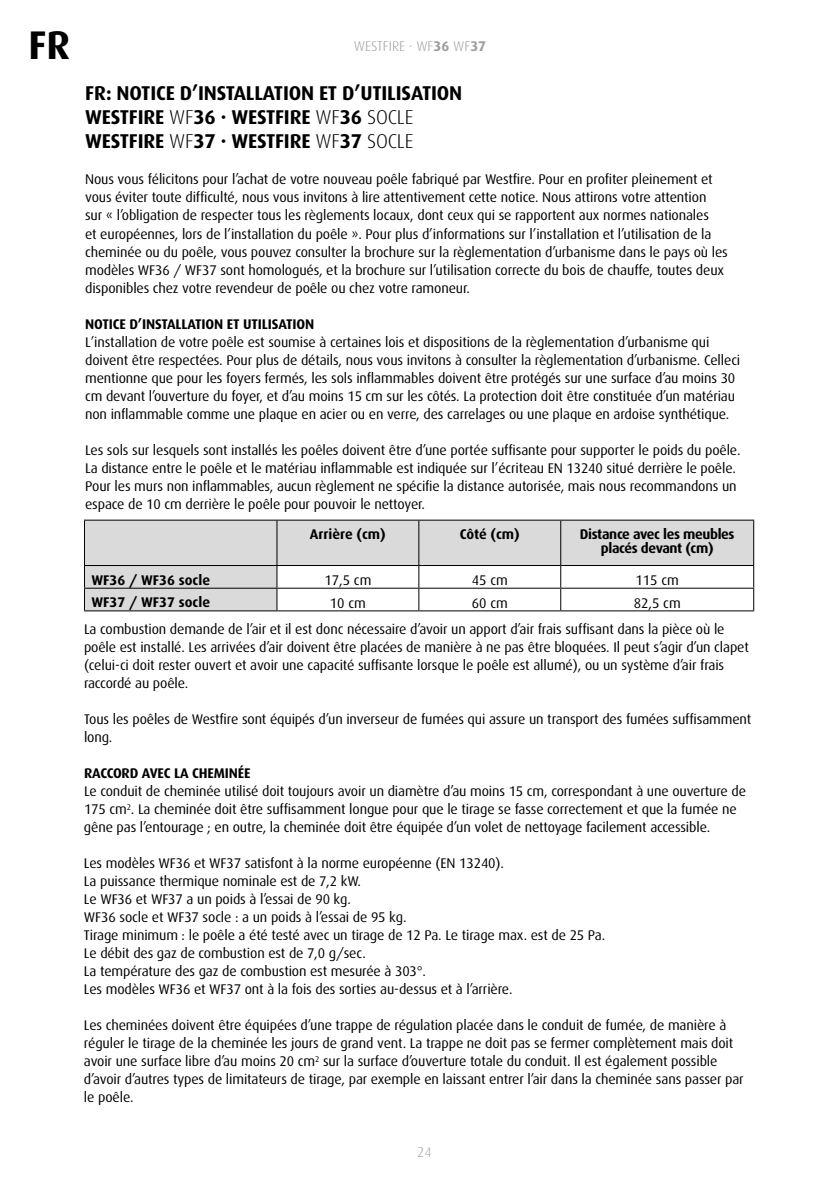
<style>
.page{position:relative;width:840px;height:1191px;background:#fff}
.page>*{position:absolute;margin:0;border:0;box-sizing:border-box;transform-origin:0 0}
.t1{font:700 40px "Dax";color:#000}
.t2{font:700 20px/24px "Dax";letter-spacing:-.01em;color:#000}
.t3{font:14px/18px "Dax";letter-spacing:-.01em;color:#000}
.t4{font:700 14px/14px "Dax";letter-spacing:-.01em;color:#000;text-align:center}
.t5{font:300 14px "Dax";color:#9d9d9c}
.s1{font-weight:700}
.s2{font-weight:300}
</style>
<div class="page">
<svg style="left:85px;top:520px;width:667px;height:90px;fill:#dadada"></svg>
<hr style="left:84px;top:519px;width:193px;height:1px;background:#000">
<hr style="left:84px;top:520px;width:1px;height:45px;background:#000">
<hr style="left:277px;top:519px;width:141px;height:1px;background:#000">
<hr style="left:276px;top:520px;width:1px;height:45px;background:#000">
<hr style="left:418px;top:519px;width:142px;height:1px;background:#000">
<hr style="left:418px;top:520px;width:1px;height:45px;background:#000">
<hr style="left:560px;top:519px;width:193px;height:1px;background:#000">
<hr style="left:560px;top:520px;width:1px;height:45px;background:#000">
<hr style="left:752px;top:520px;width:1px;height:45px;background:#000">
<hr style="left:84px;top:565px;width:193px;height:1px;background:#000">
<hr style="left:277px;top:565px;width:141px;height:1px;background:#000">
<hr style="left:418px;top:565px;width:142px;height:1px;background:#000">
<hr style="left:560px;top:565px;width:193px;height:1px;background:#000">
<hr style="left:84px;top:587px;width:193px;height:1px;background:#000">
<svg style="left:84px;top:566px;width:1px;height:44px"></svg>
<hr style="left:277px;top:587px;width:141px;height:1px;background:#000">
<svg style="left:276px;top:566px;width:1px;height:44px"></svg>
<hr style="left:418px;top:587px;width:142px;height:1px;background:#000">
<svg style="left:418px;top:566px;width:1px;height:44px"></svg>
<hr style="left:560px;top:587px;width:193px;height:1px;background:#000">
<svg style="left:560px;top:566px;width:1px;height:44px"></svg>
<hr style="left:84px;top:610px;width:193px;height:1px;background:#000">
<hr style="left:277px;top:610px;width:141px;height:1px;background:#000">
<hr style="left:418px;top:610px;width:142px;height:1px;background:#000">
<hr style="left:560px;top:610px;width:193px;height:1px;background:#000">
<h1 class="t1" style="left:28px;top:22px;width:43px">FR</h1>
<p class="t5" style="left:353px;top:38px;width:134px">WESTFIRE · WF<span class="s1">36</span> WF<span class="s1">37</span></p>
<h2 class="t2" style="left:85px;top:82px;width:378px">FR: NOTICE D’INSTALLATION ET D’UTILISATION<br>WESTFIRE <span class="s2">WF</span>36 · WESTFIRE <span class="s2">WF</span>36 <span class="s2">SOCLE<br></span>WESTFIRE <span class="s2">WF</span>37 · WESTFIRE <span class="s2">WF</span>37 <span class="s2">SOCLE</span></h2>
<p class="t3" style="left:85px;top:171px;width:643px">Nous vous félicitons pour l’achat de votre nouveau poêle fabriqué par Westfire. Pour en profiter pleinement et vous éviter toute difficulté, nous vous invitons à lire attentivement cette notice. Nous attirons votre attention<br>sur « l’obligation de respecter tous les règlements locaux, dont ceux qui se rapportent aux normes nationales<br>et européennes, lors de l’installation du poêle ». Pour plus d’informations sur l’installation et l’utilisation de la cheminée ou du poêle, vous pouvez consulter la brochure sur la règlementation d’urbanisme dans le pays où les modèles WF36 / WF37 sont homologués, et la brochure sur l’utilisation correcte du bois de chauffe, toutes deux disponibles chez votre revendeur de poêle ou chez votre ramoneur.</p>
<p class="t4" style="left:85px;top:317px;width:231px">NOTICE D’INSTALLATION ET UTILISATION</p>
<p class="t3" style="left:85px;top:333px;width:656px">L’installation de votre poêle est soumise à certaines lois et dispositions de la règlementation d’urbanisme qui doivent être respectées. Pour plus de détails, nous vous invitons à consulter la règlementation d’urbanisme. Celleci mentionne que pour les foyers fermés, les sols inflammables doivent être protégés sur une surface d’au moins 30 cm devant l’ouverture du foyer, et d’au moins 15 cm sur les côtés. La protection doit être constituée d’un matériau non inflammable comme une plaque en acier ou en verre, des carrelages ou une plaque en ardoise synthétique.</p>
<p class="t3" style="left:85px;top:441px;width:656px">Les sols sur lesquels sont installés les poêles doivent être d’une portée suffisante pour supporter le poids du poêle.<br>La distance entre le poêle et le matériau inflammable est indiquée sur l’écriteau EN 13240 situé derrière le poêle.<br>Pour les murs non inflammables, aucun règlement ne spécifie la distance autorisée, mais nous recommandons un espace de 10 cm derrière le poêle pour pouvoir le nettoyer.</p>
<p class="t4" style="left:310px;top:527px;width:77px">Arrière (cm)</p>
<p class="t4" style="left:459px;top:527px;width:62px">Côté (cm)</p>
<p class="t4" style="left:579px;top:527px;width:156px">Distance avec les meubles placés devant (cm)</p>
<p class="t4" style="left:91px;top:573px;width:120px">WF36 / WF36 socle</p>
<p class="t3" style="left:324px;top:571px;width:48px">17,5 cm</p>
<p class="t3" style="left:471px;top:571px;width:38px">45 cm</p>
<p class="t3" style="left:635px;top:571px;width:45px">115 cm</p>
<p class="t4" style="left:91px;top:595px;width:120px">WF37 / WF37 socle</p>
<p class="t3" style="left:329px;top:594px;width:38px">10 cm</p>
<p class="t3" style="left:471px;top:594px;width:38px">60 cm</p>
<p class="t3" style="left:84px;top:589px;width:641px;line-height:26.6px;text-indent:549px">82,5 cm<br>La combustion demande de l’air et il est donc nécessaire d’avoir un apport d’air frais suffisant dans la pièce où le</p>
<p class="t3" style="left:84px;top:638px;width:666px">poêle est installé. Les arrivées d’air doivent être placées de manière à ne pas être bloquées. Il peut s’agir d’un clapet (celui-ci doit rester ouvert et avoir une capacité suffisante lorsque le poêle est allumé), ou un système d’air frais raccordé au poêle.</p>
<p class="t3" style="left:84px;top:710px;width:668px">Tous les poêles de Westfire sont équipés d’un inverseur de fumées qui assure un transport des fumées suffisamment long.</p>
<p class="t4" style="left:84px;top:766px;width:168px">RACCORD AVEC LA CHEMINÉE</p>
<p class="t3" style="left:84px;top:782px;width:663px">Le conduit de cheminée utilisé doit toujours avoir un diamètre d’au moins 15 cm, correspondant à une ouverture de<br>175 cm<sup>2</sup>. La cheminée doit être suffisamment longue pour que le tirage se fasse correctement et que la fumée ne gêne pas l’entourage ; en outre, la cheminée doit être équipée d’un volet de nettoyage facilement accessible.</p>
<p class="t3" style="left:84px;top:854px;width:522px">Les modèles WF36 et WF37 satisfont à la norme européenne (EN 13240).<br>La puissance thermique nominale est de 7,2 kW.<br>Le WF36 et WF37 a un poids à l’essai de 90 kg.<br>WF36 socle et WF37 socle : a un poids à l’essai de 95 kg.<br>Tirage minimum : le poêle a été testé avec un tirage de 12 Pa. Le tirage max. est de 25 Pa.<br>Le débit des gaz de combustion est de 7,0 g/sec.<br>La température des gaz de combustion est mesurée à 303°.<br>Les modèles WF36 et WF37 ont à la fois des sorties au-dessus et à l’arrière.</p>
<p class="t3" style="left:84px;top:1016px;width:661px">Les cheminées doivent être équipées d’une trappe de régulation placée dans le conduit de fumée, de manière à réguler le tirage de la cheminée les jours de grand vent. La trappe ne doit pas se fermer complètement mais doit avoir une surface libre d’au moins 20 cm<sup>2</sup> sur la surface d’ouverture totale du conduit. Il est également possible d’avoir d’autres types de limitateurs de tirage, par exemple en laissant entrer l’air dans la cheminée sans passer par le poêle.</p>
<p class="t5" style="left:417px;top:1144px;width:16px">24</p>
</div>
